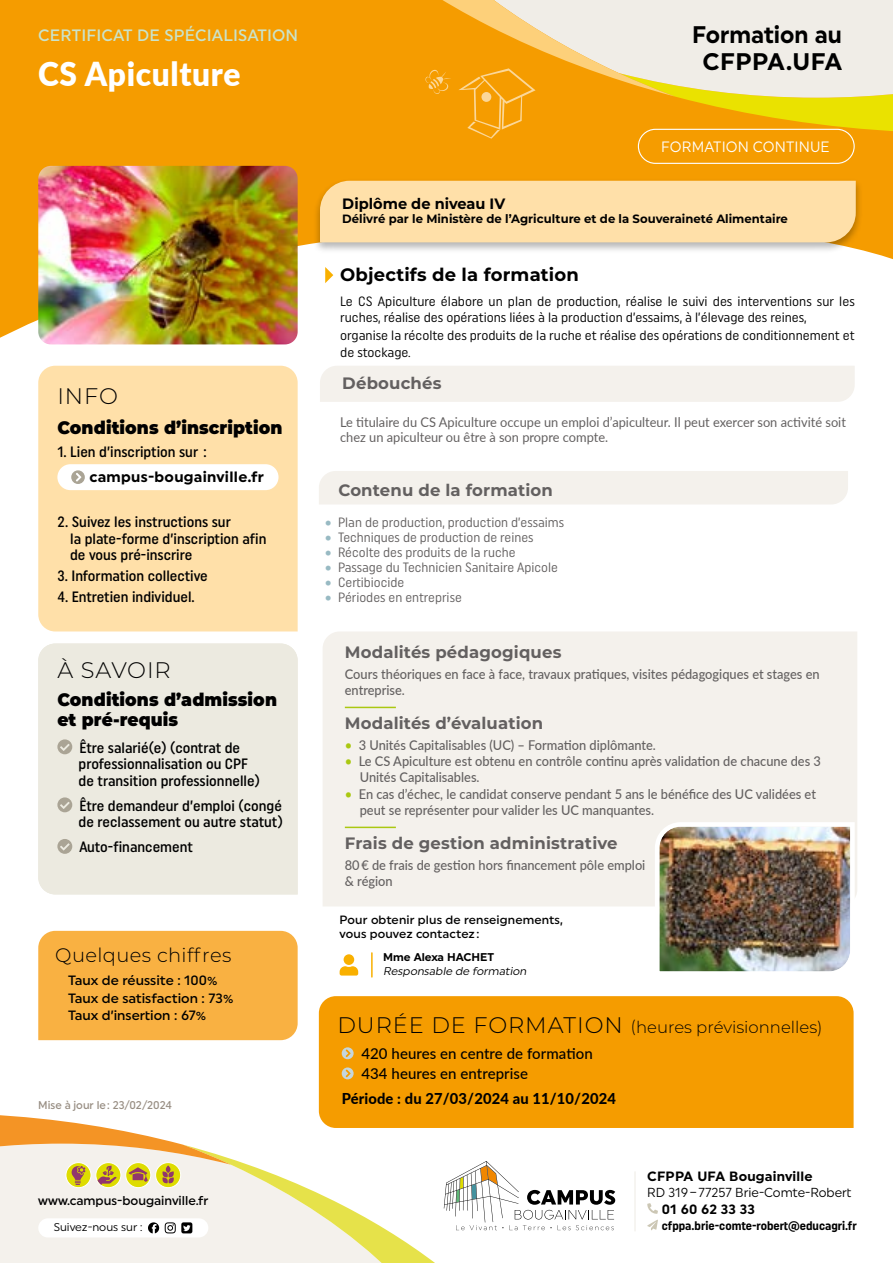
<style>
.page{position:relative;width:893px;height:1263px;background:#fff}
.page>*{position:absolute;margin:0;border:0;box-sizing:border-box;transform-origin:0 0}
.t1{font:900 33px "Lato";letter-spacing:.02em;color:#fff;scale:.96 1}
.t2{font:700 24px/27px "Uniform";color:#000;text-align:center;scale:.95 1}
.t3{font:300 22.5px "Montserrat";letter-spacing:.04em;color:#000}
.t4{font:300 19.5px "Montserrat";letter-spacing:.02em;color:#000}
.t5{font:900 18px/19.5px "Montserrat";letter-spacing:.005em;color:#000;scale:.95 1}
.t6{font:700 18px "Montserrat";letter-spacing:.01em;color:#000}
.t7{font:700 16.5px "Montserrat";letter-spacing:.01em;color:#636060}
.t8{font:300 16.5px "Montserrat";color:#000}
.t9{font:500 16.5px "Uniform";letter-spacing:.01em;color:#cae3ca}
.t10{font:500 15px/16.5px "Uniform Condensed";color:#000}
.t11{font:500 15px/20.1px "Lato";letter-spacing:.005em;color:#000}
.t12{font:800 15px "Lato";letter-spacing:.01em;color:#000}
.t13{font:700 15px "Uniform";letter-spacing:.02em;color:#000}
.t14{font:700 15px "Montserrat";color:#000}
.t15{font:15px "Uniform";letter-spacing:.01em;color:#fff;scale:.94 1}
.t16{font:500 13.5px/16.2px "Lato";color:#636060;scale:.95 1}
.t17{font:13.5px/16.2px "Uniform Condensed";color:#000}
.t18{font:13.5px "Uniform Condensed";color:#636060}
.t19{font:13.5px/15.8px "Lato";color:#636060;scale:.95 1}
.t20{font:500 13.5px/17.1px "Uniform";color:#000}
.t21{font:700 13.5px "Uniform";letter-spacing:.015em;color:#000}
.t22{font:13.05px "Uniform";color:#000;scale:.95 1}
.t23{font:500 12.75px "Uniform";color:#000}
.t24{font:700 12.45px "Uniform Condensed";color:#000}
.t25{font:700 12px "Montserrat";color:#000}
.t26{font:500 12px/14.4px "Uniform";letter-spacing:.01em;color:#000}
.t27{font:500 11.25px "Uniform";color:#988e83;scale:.95 1}
.t28{font:italic 11.25px "Uniform";color:#000}
.t29{font:11.25px "Uniform";color:#000}
.t30{font:700 11.25px "Uniform";color:#000}
.s1{font-family:"Lato";font-size:13.2px;color:#98bac3}
.s2{color:#aac811}
.s3{font-size:22.5px}
</style>
<div class="page">
<svg style="left:647px;top:1203px;width:11px;height:27px"></svg>
<hr style="left:634px;top:1172px;width:2px;height:59px;background:#f0ede7">
<svg style="left:0;top:1115px;width:615px;height:148px"></svg>
<svg style="left:0;top:0;width:893px;height:338px;fill:#f59c00"></svg>
<div style="left:313px;top:178px;width:549px;height:75px;background:#000;opacity:.3"></div>
<div style="left:320px;top:181px;width:536px;height:61px;background:#ffe0a9"></div>
<div style="left:320px;top:366px;width:535px;height:36px;background:#f4f1ec"></div>
<svg style="left:325px;top:267px;width:8px;height:16px"></svg>
<img style="left:38px;top:166px;width:260px;height:178px">
<svg style="left:422px;top:0;width:471px;height:139px"></svg>
<div style="left:319px;top:996px;width:535px;height:132px;background:#f59c00"></div>
<div style="left:337px;top:1011px;width:498px;height:93px;background:#f59c00"></div>
<svg style="left:342px;top:1047px;width:12px;height:12px"></svg>
<svg style="left:342px;top:1067px;width:12px;height:12px"></svg>
<div style="left:38px;top:366px;width:260px;height:265px;background:#ffe0a9"></div>
<div style="left:57px;top:464px;width:222px;height:26px;background:#fff;border-radius:13px"></div>
<svg style="left:71px;top:470px;width:14px;height:14px"></svg>
<hr style="left:371px;top:953px;width:2px;height:24px;background:#f9b000">
<svg style="left:340px;top:954px;width:18px;height:21px"></svg>
<div style="left:638px;top:129px;width:217px;height:35px;border:1px solid #fff;border-radius:17px"></div>
<div style="left:319px;top:471px;width:529px;height:33px;background:#f4f1ec"></div>
<div style="left:323px;top:632px;width:534px;height:274px;background:#f4f1ec"></div>
<hr style="left:345px;top:707px;width:51px;height:1px;background:#aac811">
<hr style="left:345px;top:827px;width:51px;height:1px;background:#aac811">
<div style="left:38px;top:643px;width:260px;height:251px;background:#eceae0"></div>
<svg style="left:57px;top:739px;width:15px;height:15px"></svg>
<svg style="left:57px;top:797px;width:15px;height:15px"></svg>
<svg style="left:57px;top:839px;width:15px;height:15px"></svg>
<img style="left:653px;top:820px;width:204px;height:152px">
<div style="left:38px;top:931px;width:260px;height:109px;background:#f9b142"></div>
<p class="t9" style="left:38px;top:25px;width:262px">CERTIFICAT DE SPÉCIALISATION</p>
<h1 class="t1" style="left:38px;top:49px;width:212px">CS Apiculture</h1>
<h3 class="t3" style="left:57px;top:381px;width:62px">INFO</h3>
<h3 class="t5" style="left:57px;top:417px;width:238px">Conditions d’inscription</h3>
<p class="t10" style="left:57px;top:443px;width:151px">1. Lien d’inscription sur :</p>
<p class="t13" style="left:90px;top:468px;width:176px">campus-bougainville.fr</p>
<p class="t10" style="left:70px;top:514px;width:198px;text-indent:-13px">2. Suivez les instructions sur<br>la plate-forme d’inscription afin de vous pré-inscrire</p>
<p class="t10" style="left:57px;top:567px;width:152px">3. Information collective</p>
<p class="t10" style="left:57px;top:588px;width:139px">4. Entretien individuel.</p>
<h3 class="t3" style="left:57px;top:655px;width:115px">À SAVOIR</h3>
<h3 class="t5" style="left:57px;top:689px;width:233px">Conditions d’admission et pré-requis</h3>
<p class="t10" style="left:79px;top:739px;width:183px">Être salarié(e) (contrat de professionnalisation ou CPF de transition professionnelle)</p>
<p class="t10" style="left:79px;top:797px;width:206px">Être demandeur d’emploi (congé de reclassement ou autre statut)</p>
<p class="t10" style="left:79px;top:838px;width:115px">Auto-financement</p>
<h3 class="t4" style="left:55px;top:942px;width:178px">Quelques chiffres</h3>
<p class="t20" style="left:68px;top:972px;width:167px">Taux de réussite : 100%<br>Taux de satisfaction : 73%<br>Taux d’insertion : 67%</p>
<p class="t27" style="left:38px;top:1098px;width:142px">Mise à jour le: 23/02/2024</p>
<p class="t23" style="left:38px;top:1192px;width:172px">www.campus-bougainville.fr</p>
<h2 class="t2" style="left:692px;top:21px;width:159px">Formation au<br>CFPPA.UFA</h2>
<p class="t15" style="left:661px;top:138px;width:181px">FORMATION CONTINUE</p>
<p class="t14" style="left:342px;top:193px;width:164px">Diplôme de niveau IV</p>
<p class="t25" style="left:342px;top:210px;width:447px">Délivré par le Ministère de l’Agriculture et de la Souveraineté Alimentaire</p>
<h3 class="t6" style="left:340px;top:262px;width:240px">Objectifs de la formation</h3>
<p class="t17" style="left:340px;top:293px;width:516px">Le CS Apiculture élabore un plan de production, réalise le suivi des interventions sur les ruches, réalise des opérations liées à la production d’essaims, à l’élevage des reines,</p>
<p class="t17" style="left:340px;top:327px;width:516px">organise la récolte des produits de la ruche et réalise des opérations de conditionnement et de stockage.</p>
<p class="t7" style="left:342px;top:371px;width:101px">Débouchés</p>
<p class="t19" style="left:340px;top:413px;width:534px">Le titulaire du CS Apiculture occupe un emploi d’apiculteur. Il peut exercer son activité soit chez un apiculteur ou être à son propre compte.</p>
<p class="t7" style="left:338px;top:478px;width:216px">Contenu de la formation</p>
<p class="t18" style="left:324px;top:514px;width:241px"><span class="s1">•</span> Plan de production, production d’essaims</p>
<p class="t18" style="left:324px;top:529px;width:211px"><span class="s1">•</span> Techniques de production de reines</p>
<p class="t18" style="left:324px;top:544px;width:193px"><span class="s1">•</span> Récolte des produits de la ruche</p>
<p class="t18" style="left:324px;top:559px;width:235px"><span class="s1">•</span> Passage du Technicien Sanitaire Apicole</p>
<p class="t18" style="left:324px;top:574px;width:82px"><span class="s1">•</span> Certibiocide</p>
<p class="t18" style="left:324px;top:589px;width:139px"><span class="s1">•</span> Périodes en entreprise</p>
<p class="t7" style="left:345px;top:640px;width:218px">Modalités pédagogiques</p>
<p class="t16" style="left:345px;top:665px;width:501px">Cours théoriques en face à face, travaux pratiques, visites pédagogiques et stages en entreprise.</p>
<p class="t7" style="left:345px;top:712px;width:200px">Modalités d’évaluation</p>
<p class="t16" style="left:345px;top:736px;width:329px"><span class="s2">•</span> 3 Unités Capitalisables (UC) – Formation diplômante.</p>
<p class="t16" style="left:360px;top:752px;width:487px;text-indent:-15px"><span class="s2">•</span> Le CS Apiculture est obtenu en contrôle continu après validation de chacune des 3<br>Unités Capitalisables.</p>
<p class="t16" style="left:360px;top:785px;width:482px;text-indent:-15px"><span class="s2">•</span> En cas d’échec, le candidat conserve pendant 5 ans le bénéfice des UC validées et peut se représenter pour valider les UC manquantes.</p>
<p class="t7" style="left:345px;top:832px;width:274px">Frais de gestion administrative</p>
<p class="t16" style="left:345px;top:856px;width:318px">80 € de frais de gestion hors financement pôle emploi &amp; région</p>
<p class="t26" style="left:340px;top:912px;width:225px">Pour obtenir plus de renseignements, vous pouvez contactez :</p>
<p class="t30" style="left:383px;top:950px;width:113px">Mme Alexa HACHET</p>
<p class="t28" style="left:383px;top:964px;width:147px">Responsable de formation</p>
<p class="t8" style="left:337px;top:1016px;width:487px"><span class="s3">DURÉE DE FORMATION</span> (heures prévisionnelles)</p>
<p class="t11" style="left:361px;top:1043px;width:233px">420 heures en centre de formation<br>434 heures en entreprise</p>
<p class="t12" style="left:342px;top:1087px;width:276px">Période : du 27/03/2024 au 11/10/2024</p>
<p class="t21" style="left:647px;top:1168px;width:167px">CFPPA UFA Bougainville</p>
<p class="t22" style="left:647px;top:1185px;width:216px">RD 319–77257 Brie-Comte-Robert</p>
<p class="t21" style="left:662px;top:1201px;width:95px">01 60 62 33 33</p>
<p class="t29" style="left:54px;top:1220px;width:90px">Suivez-nous sur :</p>
<p class="t24" style="left:662px;top:1218px;width:196px">cfppa.brie-comte-robert@educagri.fr</p>
</div>
